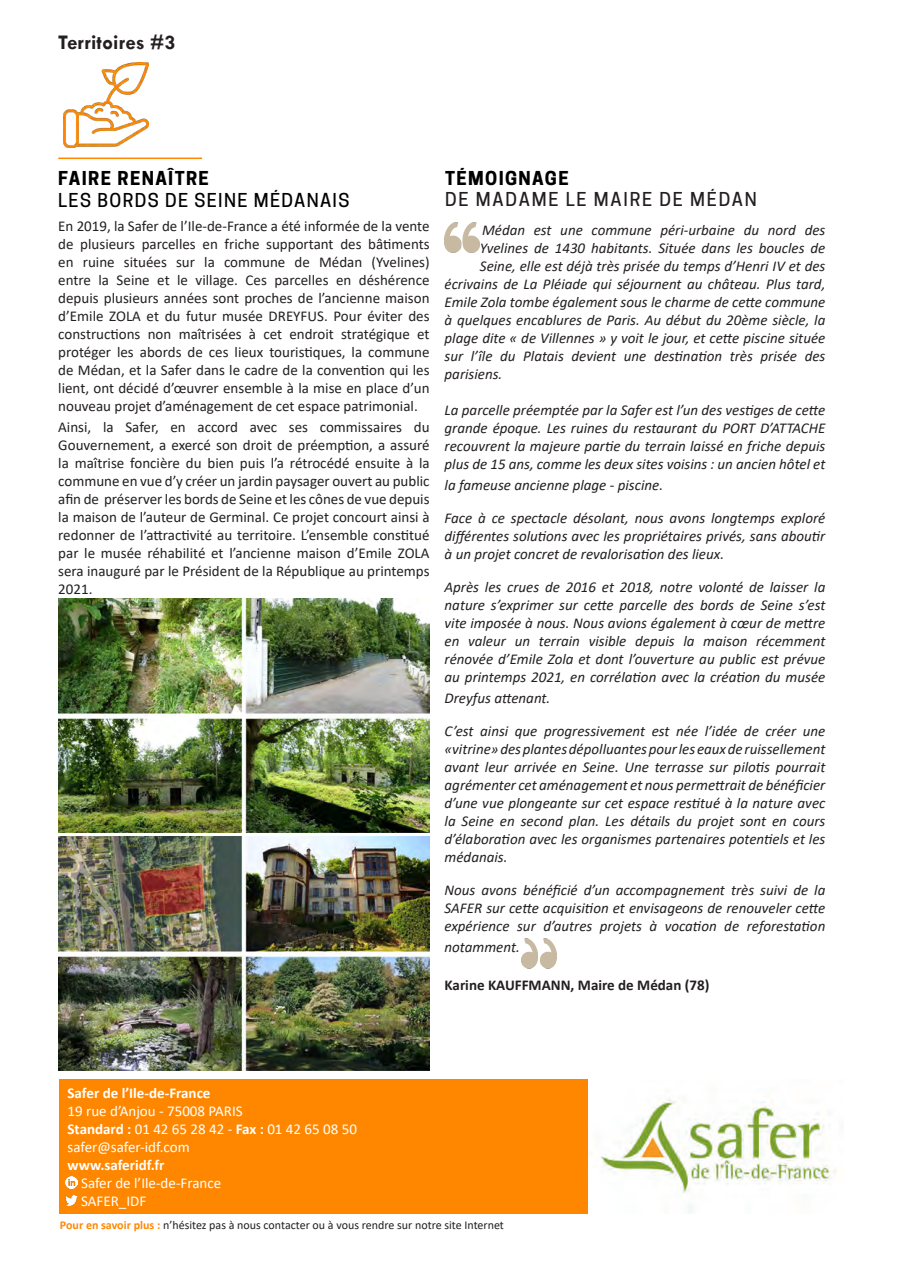
<style>
.page{position:relative;width:902px;height:1272px;background:#fff}
.page>*{position:absolute;margin:0;border:0;box-sizing:border-box;transform-origin:0 0}
.t1{font:700 21px "Tw Cen";color:#231f20}
.t2{font:700 18px "Cooper Hewitt";letter-spacing:.075em;color:#000}
.t3{font:500 18px "Cooper Hewitt";letter-spacing:.075em;color:#000}
.t4{font:500 18px "Cooper Hewitt";letter-spacing:.1em;color:#231f20}
.t5{font:italic 15px/18px "Calibri";color:#231f20;text-align:justify}
.t6{font:15px/18px "Calibri";color:#231f20;text-align:justify}
.t7{font:15px "Calibri";color:#fff}
.t8{font:700 15px "Calibri";color:#fff}
.t9{font:700 15px "Calibri";color:#231f20}
.t10{font:12px "Calibri";color:#231f20}
.s1{font-weight:700}
.s2{font-weight:700;color:#ff8700}
</style>
<div class="page">
<img style="left:590px;top:1095px;width:247px;height:118px">
<div style="left:59px;top:1079px;width:529px;height:134px;background:#ff8700"></div>
<svg style="left:65px;top:1176px;width:12px;height:12px"></svg>
<svg style="left:65px;top:1195px;width:12px;height:9px"></svg>
<img style="left:63px;top:62px;width:85px;height:86px">
<hr style="left:58px;top:157px;width:144px;height:2px;background:#ff8700">
<img style="left:444px;top:222px;width:36px;height:31px">
<img style="left:59px;top:598px;width:370px;height:234px">
<img style="left:59px;top:836px;width:370px;height:234px">
<img style="left:521px;top:938px;width:35px;height:31px">
<p class="t1" style="left:58px;top:30px;width:119px">Territoires #3</p>
<p class="t2" style="left:58px;top:168px;width:152px">FAIRE RENAÎTRE</p>
<p class="t3" style="left:58px;top:189px;width:292px">LES BORDS DE SEINE MÉDANAIS</p>
<p class="t6" style="left:58px;top:216px;width:373px">En 2019, la Safer de l’Ile-de-France a été informée de la vente de plusieurs parcelles en friche supportant des bâtiments en ruine situées sur la commune de Médan (Yvelines) entre la Seine et le village. Ces parcelles en déshérence depuis plusieurs années sont proches de l’ancienne maison d’Emile ZOLA et du futur musée DREYFUS. Pour éviter des constructions non maîtrisées à cet endroit stratégique et protéger les abords de ces lieux touristiques, la commune de Médan, et la Safer dans le cadre de la convention qui les lient, ont décidé d’œuvrer ensemble à la mise en place d’un nouveau projet d’aménagement de cet espace patrimonial.</p>
<p class="t6" style="left:58px;top:417px;width:373px">Ainsi, la Safer, en accord avec ses commissaires du Gouvernement, a exercé son droit de préemption, a assuré la maîtrise foncière du bien puis l’a rétrocédé ensuite à la commune en vue d’y créer un jardin paysager ouvert au public afin de préserver les bords de Seine et les cônes de vue depuis la maison de l’auteur de Germinal. Ce projet concourt ainsi à redonner de l’attractivité au territoire. L’ensemble constitué par le musée réhabilité et l’ancienne maison d’Emile ZOLA sera inauguré par le Président de la République au printemps 2021.</p>
<p class="t2" style="left:445px;top:167px;width:125px">TÉMOIGNAGE</p>
<p class="t4" style="left:445px;top:189px;width:313px">DE MADAME LE MAIRE DE MÉDAN</p>
<p class="t5" style="left:482px;top:220px;width:345px">Médan est une commune péri-urbaine du nord des</p>
<p class="t5" style="left:480px;top:238px;width:347px">Yvelines de 1430 habitants. Située dans les boucles de</p>
<p class="t5" style="left:480px;top:256px;width:347px">Seine, elle est déjà très prisée du temps d’Henri IV et des</p>
<p class="t5" style="left:444px;top:274px;width:382px">écrivains de La Pléiade qui séjournent au château. Plus tard,</p>
<p class="t5" style="left:444px;top:292px;width:382px">Emile Zola tombe également sous le charme de cette commune</p>
<p class="t5" style="left:444px;top:310px;width:382px">à quelques encablures de Paris. Au début du 20ème siècle, la</p>
<p class="t5" style="left:444px;top:328px;width:382px">plage dite « de Villennes » y voit le jour, et cette piscine située</p>
<p class="t5" style="left:444px;top:346px;width:382px">sur l’île du Platais devient une destination très prisée des</p>
<p class="t5" style="left:444px;top:364px;width:59px">parisiens.</p>
<p class="t5" style="left:444px;top:400px;width:382px">La parcelle préemptée par la Safer est l’un des vestiges de cette grande époque. Les ruines du restaurant du PORT D’ATTACHE recouvrent la majeure partie du terrain laissé en friche depuis plus de 15 ans, comme les deux sites voisins : un ancien hôtel et</p>
<p class="t5" style="left:444px;top:475px;width:220px">la fameuse ancienne plage - piscine.</p>
<p class="t5" style="left:444px;top:508px;width:382px">Face à ce spectacle désolant, nous avons longtemps exploré différentes solutions avec les propriétaires privés, sans aboutir à un projet concret de revalorisation des lieux.</p>
<p class="t5" style="left:444px;top:577px;width:382px">Après les crues de 2016 et 2018, notre volonté de laisser la nature s’exprimer sur cette parcelle des bords de Seine s’est vite imposée à nous. Nous avions également à cœur de mettre en valeur un terrain visible depuis la maison récemment rénovée d’Emile Zola et dont l’ouverture au public est prévue au printemps 2021, en corrélation avec la création du musée</p>
<p class="t5" style="left:444px;top:688px;width:107px">Dreyfus attenant.</p>
<p class="t5" style="left:444px;top:721px;width:382px">C’est ainsi que progressivement est née l’idée de créer une «vitrine» des plantes dépolluantes pour les eaux de ruissellement avant leur arrivée en Seine. Une terrasse sur pilotis pourrait agrémenter cet aménagement et nous permettrait de bénéficier d’une vue plongeante sur cet espace restitué à la nature avec la Seine en second plan. Les détails du projet sont en cours d’élaboration avec les organismes partenaires potentiels et les médanais.</p>
<p class="t5" style="left:444px;top:880px;width:382px">Nous avons bénéficié d’un accompagnement très suivi de la SAFER sur cette acquisition et envisageons de renouveler cette expérience sur d’autres projets à vocation de reforestation</p>
<p class="t5" style="left:444px;top:937px;width:77px">notamment.</p>
<p class="t9" style="left:444px;top:974px;width:266px">Karine KAUFFMANN, Maire de Médan (78)</p>
<p class="t8" style="left:68px;top:1082px;width:144px">Safer de l’Ile-de-France</p>
<p class="t7" style="left:68px;top:1100px;width:177px">19 rue d’Anjou - 75008 PARIS</p>
<p class="t7" style="left:68px;top:1118px;width:291px"><span class="s1">Standard :</span> 01 42 65 28 42 - <span class="s1">Fax :</span> 01 42 65 08 50</p>
<p class="t7" style="left:68px;top:1136px;width:124px">safer@safer-idf.com</p>
<p class="t8" style="left:68px;top:1154px;width:98px">www.saferidf.fr</p>
<p class="t7" style="left:81px;top:1172px;width:142px">Safer de l’Ile-de-France</p>
<p class="t7" style="left:81px;top:1190px;width:67px">SAFER_IDF</p>
<p class="t10" style="left:60px;top:1216px;width:445px"><span class="s2">Pour en savoir plus :</span> n’hésitez pas à nous contacter ou à vous rendre sur notre site Internet</p>
</div>
